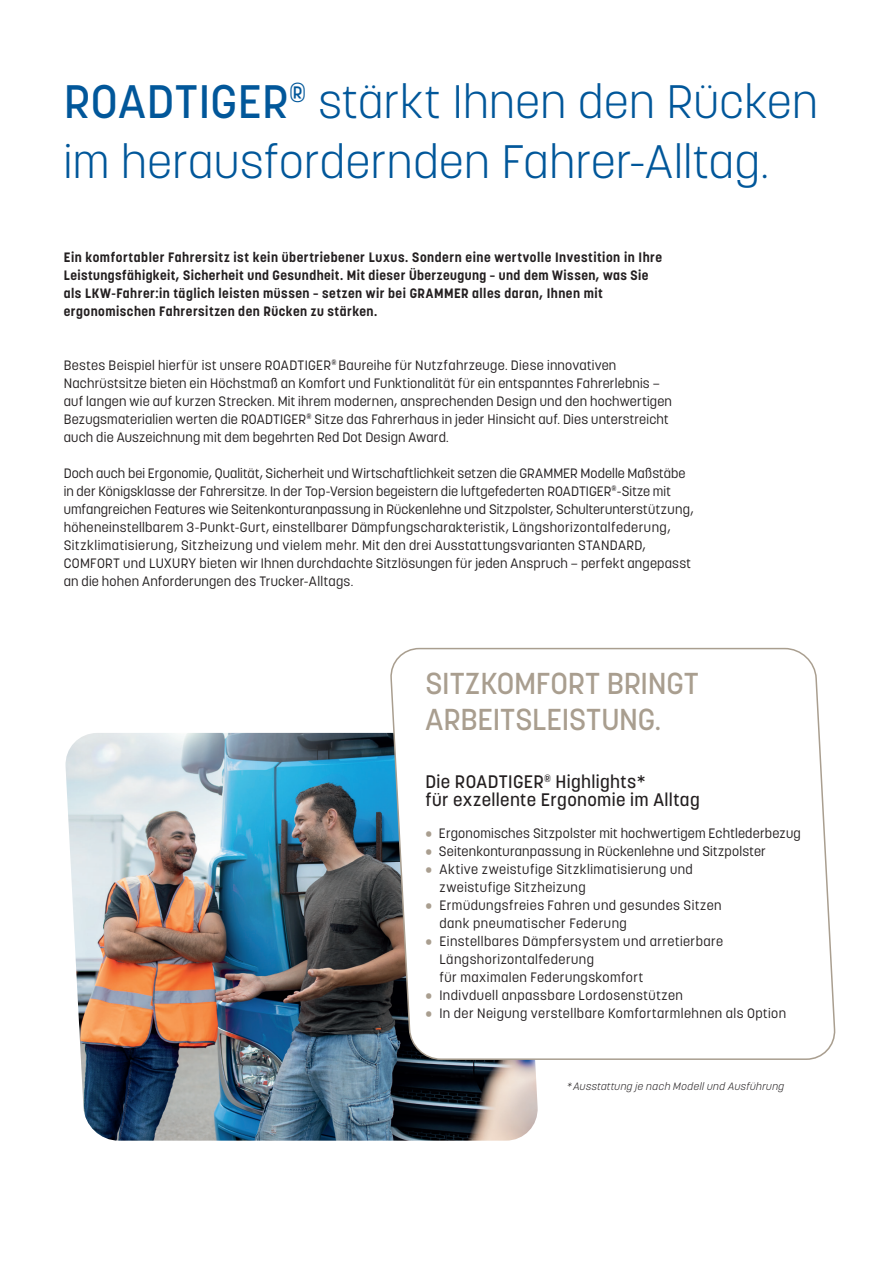
<style>
.page{position:relative;width:893px;height:1263px;background:#fff}
.page>*{position:absolute;margin:0;border:0;box-sizing:border-box;transform-origin:0 0}
.t1{font:300 46.5px/60px "Korolev";letter-spacing:.015em;color:#01579a}
.t2{font:500 30px/36px "Korolev";letter-spacing:-.01em;color:#a99e8f}
.t3{font:500 18px/18px "Korolev";letter-spacing:.02em;color:#231f20}
.t4{font:13.5px/18px "Korolev";letter-spacing:.015em;color:#231f20}
.t5{font:13.5px/18px "Korolev";letter-spacing:.035em;color:#231f20}
.t6{font:700 13.5px/18px "Korolev";letter-spacing:.035em;color:#231f20}
.t7{font:italic 300 10.5px "Korolev";letter-spacing:.045em;color:#231f20}
.s1{font-weight:500}
.s2{color:#a99e8f}
</style>
<div class="page">
<img style="left:65px;top:733px;width:473px;height:408px">
<hr style="left:892px;top:0;width:1px;height:1198px;background:#231f20">
<svg style="left:892px;top:0;width:1px;height:1163px"></svg>
<svg style="left:388px;top:647px;width:448px;height:414px"></svg>
<h1 class="t1" style="left:64px;top:71px;width:755px"><span class="s1">ROADTIGER</span><sup>®</sup> stärkt Ihnen den Rücken im herausfordernden Fahrer-Alltag.</h1>
<p class="t6" style="left:64px;top:248px;width:600px">Ein komfortabler Fahrersitz ist kein übertriebener Luxus. Sondern eine wertvolle Investition in Ihre Leistungsfähigkeit, Sicherheit und Gesundheit. Mit dieser Überzeugung – und dem Wissen, was Sie als LKW-Fahrer:in täglich leisten müssen – setzen wir bei GRAMMER alles daran, Ihnen mit ergonomischen Fahrersitzen den Rücken zu stärken.</p>
<p class="t4" style="left:64px;top:356px;width:610px">Bestes Beispiel hierfür ist unsere ROADTIGER<sup>®</sup> Baureihe für Nutzfahrzeuge. Diese innovativen Nachrüstsitze bieten ein Höchstmaß an Komfort und Funktionalität für ein entspanntes Fahrerlebnis – auf langen wie auf kurzen Strecken. Mit ihrem modernen, ansprechenden Design und den hochwertigen Bezugsmaterialien werten die ROADTIGER<sup>®</sup> Sitze das Fahrerhaus in jeder Hinsicht auf. Dies unterstreicht auch die Auszeichnung mit dem begehrten Red Dot Design Award.</p>
<p class="t4" style="left:64px;top:464px;width:631px">Doch auch bei Ergonomie, Qualität, Sicherheit und Wirtschaftlichkeit setzen die GRAMMER Modelle Maßstäbe in der Königsklasse der Fahrersitze. In der Top-Version begeistern die luftgefederten ROADTIGER<sup>®</sup>-Sitze mit umfangreichen Features wie Seitenkonturanpassung in Rückenlehne und Sitzpolster, Schulterunterstützung, höheneinstellbarem 3-Punkt-Gurt, einstellbarer Dämpfungscharakteristik, Längshorizontalfederung, Sitzklimatisierung, Sitzheizung und vielem mehr. Mit den drei Ausstattungsvarianten STANDARD, COMFORT und LUXURY bieten wir Ihnen durchdachte Sitzlösungen für jeden Anspruch – perfekt angepasst an die hohen Anforderungen des Trucker-Alltags.</p>
<h2 class="t2" style="left:425px;top:665px;width:275px">SITZKOMFORT BRINGT<br>ARBEITSLEISTUNG.</h2>
<h3 class="t3" style="left:425px;top:773px;width:276px">Die ROADTIGER<sup>®</sup> Highlights*<br>für exzellente Ergonomie im Alltag</h3>
<p class="t4" style="left:425px;top:824px;width:377px"><span class="s2">•</span> Ergonomisches Sitzpolster mit hochwertigem Echtlederbezug</p>
<p class="t4" style="left:425px;top:842px;width:342px"><span class="s2">•</span> Seitenkonturanpassung in Rückenlehne und Sitzpolster</p>
<p class="t5" style="left:439px;top:860px;width:255px;text-indent:-14px"><span class="s2">•</span> Aktive zweistufige Sitzklimatisierung und zweistufige Sitzheizung</p>
<p class="t5" style="left:439px;top:896px;width:284px;text-indent:-14px"><span class="s2">•</span> Ermüdungsfreies Fahren und gesundes Sitzen dank pneumatischer Federung</p>
<p class="t5" style="left:439px;top:932px;width:285px;text-indent:-14px"><span class="s2">•</span> Einstellbares Dämpfersystem und arretierbare<br>Längshorizontalfederung<br>für maximalen Federungskomfort</p>
<p class="t5" style="left:425px;top:986px;width:259px"><span class="s2">•</span> Indivduell anpassbare Lordosenstützen</p>
<p class="t5" style="left:425px;top:1004px;width:362px"><span class="s2">•</span> In der Neigung verstellbare Komfortarmlehnen als Option</p>
<p class="t7" style="left:567px;top:1079px;width:219px">*Ausstattung je nach Modell und Ausführung</p>
</div>
